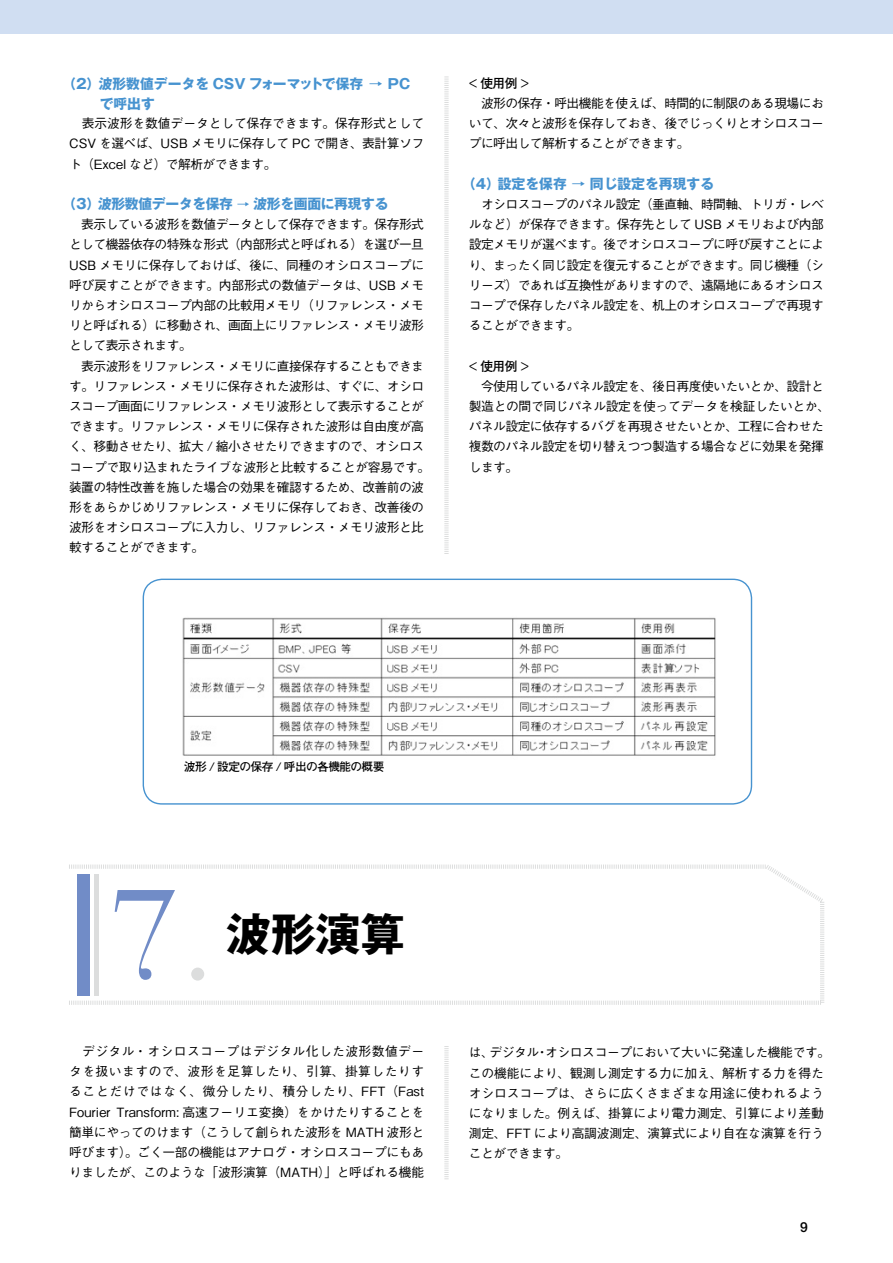
<style>
.page{position:relative;width:893px;height:1263px;background:#fff}
.page>*{position:absolute;margin:0;border:0;box-sizing:border-box;transform-origin:0 0}
.t1{font:127.5px "Bauer Bodoni";color:#718cc7}
.t2{font:700 44.7px "Gothic MB101 Pro";color:#000}
.t3{font:700 13.8px/20.2px "Gothic MB101 Pro";color:#4793d0}
.t4{font:700 13.8px "Gothic MB101 Pro";letter-spacing:-.025em;color:#4793d0}
.t5{font:500 12.75px/20.2px "Gothic BBB Pro";letter-spacing:-.04em;color:#000;text-align:justify}
.t6{font:500 12.75px/20.2px "Gothic BBB Pro";letter-spacing:-.005em;color:#000}
.t7{font:700 12.75px "Futo Go B101 Pro";letter-spacing:-.04em;color:#000}
.t8{font:700 11.7px "Futo Go B101 Pro";letter-spacing:-.05em;color:#000}
.s1{font-family:"Gothic BBB Pro";font-weight:500;font-size:12.75px}
.s2{color:#dcdddd}
</style>
<div class="page">
<img style="left:182px;top:617px;width:534px;height:139px">
<div style="left:143px;top:579px;width:609px;height:226px;border:1px solid #4793d0;border-radius:19px"></div>
<svg style="left:444px;top:1046px;width:5px;height:133px"></svg>
<svg style="left:69px;top:864px;width:756px;height:141px"></svg>
<hr style="left:95px;top:874px;width:4px;height:121px;background:#dcdddd">
<div style="left:78px;top:874px;width:12px;height:121px;background:#718cc7"></div>
<svg style="left:444px;top:76px;width:5px;height:478px"></svg>
<div style="left:0;top:0;width:893px;height:34px;background:#d0def2"></div>
<p class="t3" style="left:69px;top:72px;width:357px;text-indent:-7px">（2）波形数値データを CSV フォーマットで保存 → PC　　　 で呼出す</p>
<p class="t5" style="left:69px;top:112px;width:357px">　表示波形を数値データとして保存できます。保存形式としてCSV を選べば、USB メモリに保存して PC で開き、表計算ソフト（Excel など）で解析ができます。</p>
<p class="t4" style="left:62px;top:193px;width:328px">（3）波形数値データを保存 <span class="s1">→</span> 波形を画面に再現する</p>
<p class="t5" style="left:69px;top:213px;width:363px;text-align:left">　表示している波形を数値データとして保存できます。保存形式として機器依存の特殊な形式（内部形式と呼ばれる）を選び一旦<br>USB メモリに保存しておけば、後に、同種のオシロスコープに呼び戻すことができます。内部形式の数値データは、USB メモリからオシロスコープ内部の比較用メモリ（リファレンス・メモリと呼ばれる）に移動され、画面上にリファレンス・メモリ波形として表示されます。<br>　表示波形をリファレンス・メモリに直接保存することもできます。リファレンス・メモリに保存された波形は、すぐに、オシロスコープ画面にリファレンス・メモリ波形として表示することができます。リファレンス・メモリに保存された波形は自由度が高く、移動させたり、拡大 / 縮小させたりできますので、オシロスコープで取り込まれたライブな波形と比較することが容易です。装置の特性改善を施した場合の効果を確認するため、改善前の波形をあらかじめリファレンス・メモリに保存しておき、改善後の波形をオシロスコープに入力し、リファレンス・メモリ波形と比較することができます。</p>
<p class="t7" style="left:469px;top:73px;width:62px">&lt; 使用例 &gt;</p>
<p class="t5" style="left:469px;top:91px;width:356px;text-indent:12px">波形の保存・呼出機能を使えば、時間的に制限のある現場において、次々と波形を保存しておき、後でじっくりとオシロスコープに呼出して解析することができます。</p>
<p class="t3" style="left:462px;top:172px;width:254px">（4）設定を保存 → 同じ設定を再現する</p>
<p class="t5" style="left:469px;top:192px;width:357px">　オシロスコープのパネル設定（垂直軸、時間軸、トリガ・レベルなど）が保存できます。保存先として USB メモリおよび内部設定メモリが選べます。後でオシロスコープに呼び戻すことにより、まったく同じ設定を復元することができます。同じ機種（シリーズ）であれば互換性がありますので、遠隔地にあるオシロスコープで保存したパネル設定を、机上のオシロスコープで再現することができます。</p>
<p class="t7" style="left:469px;top:355px;width:62px">&lt; 使用例 &gt;</p>
<p class="t5" style="left:469px;top:374px;width:363px;text-align:left">　今使用しているパネル設定を、後日再度使いたいとか、設計と製造との間で同じパネル設定を使ってデータを検証したいとか、パネル設定に依存するバグを再現させたいとか、工程に合わせた複数のパネル設定を切り替えつつ製造する場合などに効果を発揮します。</p>
<p class="t8" style="left:184px;top:757px;width:202px">波形 / 設定の保存 / 呼出の各機能の概要</p>
<h1 class="t1" style="left:109px;top:859px;width:108px">7<span class="s2">.</span></h1>
<h2 class="t2" style="left:226px;top:897px;width:180px">波形演算</h2>
<p class="t5" style="left:69px;top:1039px;width:357px">　デジタル・オシロスコープはデジタル化した波形数値データを扱いますので、波形を足算したり、引算、掛算したりすることだけではなく、微分したり、積分したり、FFT（Fast Fourier Transform: 高速フーリエ変換）をかけたりすることを簡単にやってのけます（こうして創られた波形を MATH 波形と呼びます）。ごく一部の機能はアナログ・オシロスコープにもありましたが、このような「波形演算（MATH）」と呼ばれる機能</p>
<p class="t6" style="left:469px;top:1041px;width:363px">は、デジタル・オシロスコープにおいて大いに発達した機能です。この機能により、観測し測定する力に加え、解析する力を得たオシロスコープは、さらに広くさまざまな用途に使われるようになりました。例えば、掛算により電力測定、引算により差動測定、FFT により高調波測定、演算式により自在な演算を行うことができます。</p>
</div>
